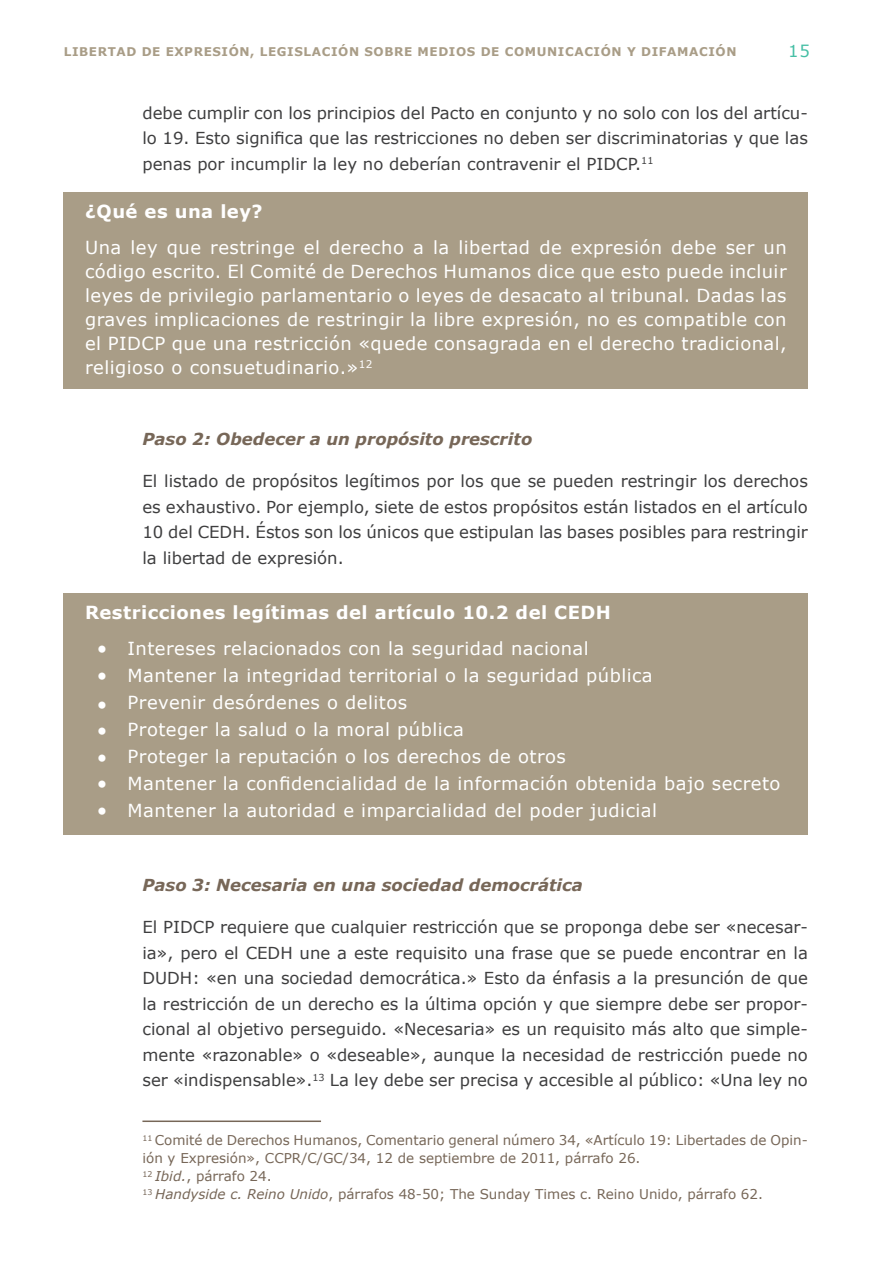
<style>
.page{position:relative;width:893px;height:1263px;background:#fff}
.page>*{position:absolute;margin:0;border:0;box-sizing:border-box;transform-origin:0 0}
.t1{font:27px/27.6px "Minion Pro";color:#fff;text-align:justify}
.t2{font:18px/27px "Verdana";letter-spacing:.025em;color:#fff}
.t3{font:700 18px "Verdana";letter-spacing:.025em;color:#fff}
.t4{font:16.5px/25.5px "Verdana";color:#3e3e3f;text-align:justify}
.t5{font:italic 700 16.5px "Verdana";color:#776758}
.t6{font:16.5px "Verdana";color:#46bfa5}
.t7{font:13.5px/18px "Verdana";color:#776758}
.t8{font:700 12px "Verdana";letter-spacing:.05em;color:#a99d87}
.s1{font-style:italic}
</style>
<div class="page">
<div style="left:64px;top:593px;width:744px;height:241px;background:#a99d87"></div>
<hr style="left:142px;top:1120px;width:179px;height:2px;background:#776758">
<div style="left:64px;top:192px;width:744px;height:197px;background:#a99d87"></div>
<p class="t8" style="left:64px;top:43px;width:674px">LIBERTAD DE EXPRESIÓN, LEGISLACIÓN SOBRE MEDIOS DE COMUNICACIÓN Y DIFAMACIÓN</p>
<p class="t6" style="left:788px;top:40px;width:23px">15</p>
<p class="t4" style="left:142px;top:100px;width:667px">debe cumplir con los principios del Pacto en conjunto y no solo con los del artícu&shy;lo 19. Esto significa que las restricciones no deben ser discriminatorias y que las penas por incumplir la ley no deberían contravenir el PIDCP.<sup>11</sup></p>
<p class="t3" style="left:85px;top:199px;width:179px">¿Qué es una ley?</p>
<p class="t2" style="left:85px;top:235px;width:703px;line-height:24px;text-align:justify">Una ley que restringe el derecho a la libertad de expresión debe ser un código escrito. El Comité de Derechos Humanos dice que esto puede incluir leyes de privilegio parlamentario o leyes de desacato al tribunal. Dadas las graves implicaciones de restringir la libre expresión, no es compatible con el PIDCP que una restricción «quede consagrada en el derecho tradicional, religioso o consuetudinario.»<sup>12</sup></p>
<p class="t5" style="left:142px;top:428px;width:391px">Paso 2: Obedecer a un propósito prescrito</p>
<p class="t4" style="left:142px;top:468px;width:667px">El listado de propósitos legítimos por los que se pueden restringir los derechos es exhaustivo. Por ejemplo, siete de estos propósitos están listados en el artículo 10 del CEDH. Éstos son los únicos que estipulan las bases posibles para restringir la libertad de expresión.</p>
<p class="t3" style="left:85px;top:599px;width:527px">Restricciones legítimas del artículo 10.2 del CEDH</p>
<p class="t2" style="left:128px;top:634px;width:654px">Intereses relacionados con la seguridad nacional<br>Mantener la integridad territorial o la seguridad pública<br>Prevenir desórdenes o delitos<br>Proteger la salud o la moral pública<br>Proteger la reputación o los derechos de otros<br>Mantener la confidencialidad de la información obtenida bajo secreto Mantener la autoridad e imparcialidad del poder judicial</p>
<h1 class="t1" style="left:97px;top:633px;width:12px">• • •</h1>
<h1 class="t1" style="left:97px;top:715px;width:12px">•</h1>
<h1 class="t1" style="left:97px;top:742px;width:12px;line-height:26.5px">• • •</h1>
<p class="t5" style="left:142px;top:874px;width:442px">Paso 3: Necesaria en una sociedad democrática</p>
<p class="t4" style="left:142px;top:914px;width:667px">El PIDCP requiere que cualquier restricción que se proponga debe ser «necesar&shy;ia», pero el CEDH une a este requisito una frase que se puede encontrar en la DUDH: «en una sociedad democrática.» Esto da énfasis a la presunción de que la restricción de un derecho es la última opción y que siempre debe ser propor&shy;cional al objetivo perseguido. «Necesaria» es un requisito más alto que simple&shy;mente «razonable» o «deseable», aunque la necesidad de restricción puede no ser «indispensable».<sup>13</sup> La ley debe ser precisa y accesible al público: «Una ley no</p>
<p class="t7" style="left:142px;top:1131px;width:667px"><sup>11</sup> Comité de Derechos Humanos, Comentario general número 34, «Artículo 19: Libertades de Opin&shy;ión y Expresión», CCPR/C/GC/34, 12 de septiembre de 2011, párrafo 26.<br><sup>12</sup> <span class="s1">Ibid.</span>, párrafo 24.<br><sup>13</sup> <span class="s1">Handyside c. Reino Unido</span>, párrafos 48-50; The Sunday Times c. Reino Unido, párrafo 62.</p>
</div>
